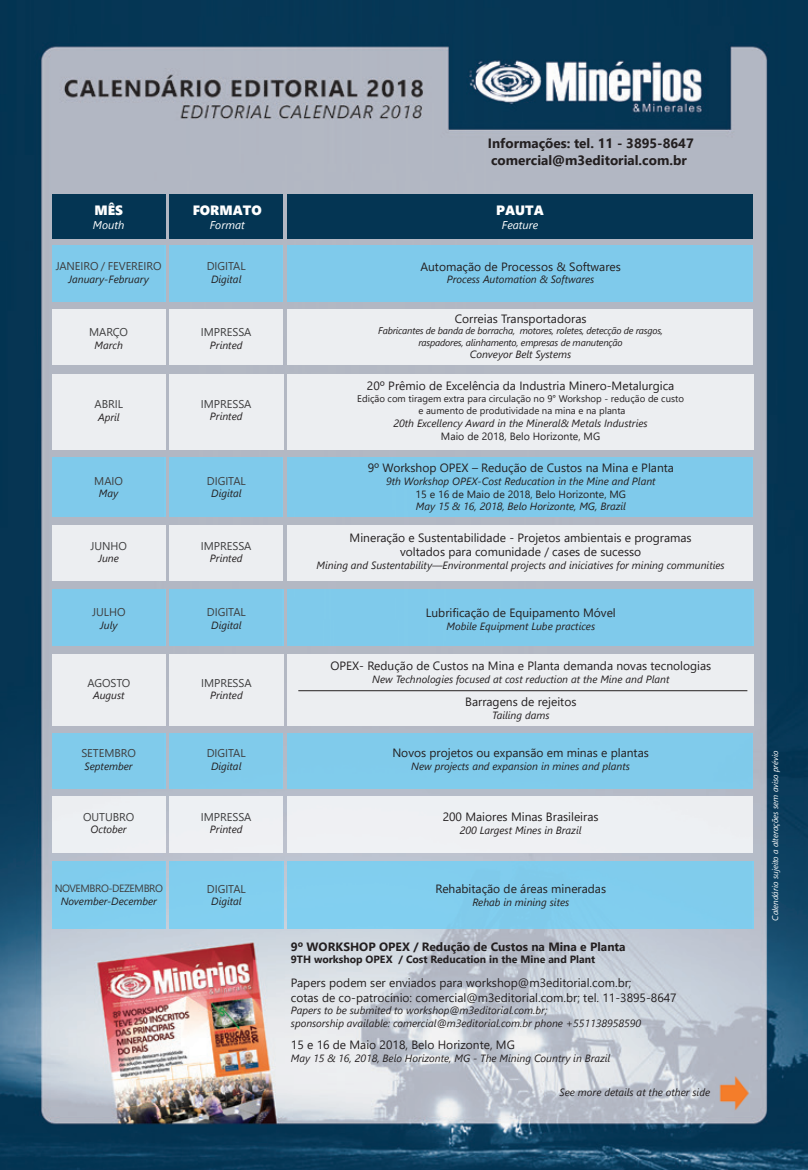
<style>
.page{position:relative;width:808px;height:1170px;background:#fff}
.page>*{position:absolute;margin:0;border:0;box-sizing:border-box;transform-origin:0 0}
.t1{font:700 13.5px/16.2px "Segoe UI";color:#231f20}
.t2{font:13.5px "Segoe UI Black";color:#fff}
.t3{font:12px/14.4px "Segoe UI";color:#231f20;text-align:center}
.t4{font:700 12px "Segoe UI";color:#231f20}
.t5{font:11.25px "Segoe UI";letter-spacing:-.005em;color:#3e3e3f}
.t6{font:italic 11.25px "Segoe UI";color:#fff}
.t7{font:italic 10.5px/12.6px "Segoe UI";color:#231f20}
.t8{font:10.5px "Segoe UI";color:#231f20}
.t9{font:700 10.5px "Segoe UI";color:#231f20}
.t10{font:10.5px "Segoe UI";letter-spacing:-.035em;color:#3e3e3f}
.t11{font:italic 9.6px/11.6px "Segoe UI";letter-spacing:-.02em;color:#231f20;text-align:center}
.t12{font:9.6px/12.6px "Segoe UI";color:#231f20;text-align:center}
.t13{font:italic 8.25px "Segoe UI";color:#fff}
</style>
<div class="page">
<img style="left:0;top:0;width:808px;height:1169px">
<div style="left:52px;top:195px;width:113px;height:44px;background:#043553"></div>
<div style="left:52px;top:246px;width:113px;height:55px;background:#7fcaeb"></div>
<div style="left:52px;top:733px;width:113px;height:55px;background:#80cbeb"></div>
<div style="left:52px;top:309px;width:113px;height:56px;background:#eceef1"></div>
<div style="left:52px;top:525px;width:113px;height:55px;background:#eceef1"></div>
<div style="left:52px;top:796px;width:113px;height:56px;background:#edf0f3"></div>
<div style="left:52px;top:374px;width:114px;height:75px;background:#eceef1"></div>
<div style="left:52px;top:654px;width:114px;height:71px;background:#eceef1"></div>
<div style="left:52px;top:589px;width:114px;height:56px;background:#7fcaeb"></div>
<div style="left:52px;top:861px;width:114px;height:67px;background:#81cdee"></div>
<div style="left:170px;top:195px;width:113px;height:44px;background:#043553"></div>
<div style="left:170px;top:246px;width:113px;height:55px;background:#7fcaeb"></div>
<div style="left:170px;top:733px;width:113px;height:55px;background:#80cbeb"></div>
<div style="left:170px;top:309px;width:113px;height:56px;background:#eceef1"></div>
<div style="left:170px;top:525px;width:113px;height:55px;background:#eceef1"></div>
<div style="left:170px;top:796px;width:113px;height:56px;background:#edf0f3"></div>
<div style="left:170px;top:374px;width:113px;height:75px;background:#eceef1"></div>
<div style="left:170px;top:654px;width:113px;height:71px;background:#eceef1"></div>
<div style="left:170px;top:589px;width:113px;height:56px;background:#7fcaeb"></div>
<div style="left:170px;top:861px;width:113px;height:67px;background:#81ceef"></div>
<div style="left:287px;top:195px;width:466px;height:44px;background:#043553"></div>
<div style="left:287px;top:246px;width:466px;height:55px;background:#7fcaeb"></div>
<div style="left:52px;top:457px;width:113px;height:60px;background:#7fcaeb"></div>
<div style="left:170px;top:457px;width:113px;height:60px;background:#7fcaeb"></div>
<div style="left:287px;top:457px;width:466px;height:60px;background:#7fcaeb"></div>
<div style="left:287px;top:733px;width:466px;height:55px;background:#80cbeb"></div>
<div style="left:287px;top:309px;width:466px;height:56px;background:#eceef1"></div>
<div style="left:287px;top:525px;width:466px;height:55px;background:#eceef1"></div>
<div style="left:287px;top:796px;width:466px;height:56px;background:#edf0f3"></div>
<div style="left:287px;top:374px;width:466px;height:75px;background:#eceef1"></div>
<div style="left:287px;top:654px;width:466px;height:71px;background:#eceef1"></div>
<div style="left:287px;top:589px;width:466px;height:56px;background:#7fcaeb"></div>
<div style="left:287px;top:861px;width:466px;height:67px;background:#81cdee"></div>
<hr style="left:298px;top:690px;width:449px;height:1px;background:#231f20">
<img style="left:716px;top:1074px;width:34px;height:37px">
<p class="t1" style="left:488px;top:135px;width:207px">Informações: tel. 11 - 3895-8647 comercial@m3editorial.com.br</p>
<p class="t2" style="left:94px;top:200px;width:30px">MÊS</p>
<p class="t6" style="left:93px;top:215px;width:33px">Mouth</p>
<p class="t5" style="left:56px;top:257px;width:107px">JANEIRO / FEVEREIRO</p>
<p class="t7" style="left:69px;top:271px;width:82px">January-February</p>
<p class="t2" style="left:193px;top:200px;width:71px">FORMATO</p>
<p class="t6" style="left:210px;top:215px;width:36px">Format</p>
<p class="t5" style="left:207px;top:257px;width:40px">DIGITAL</p>
<p class="t7" style="left:211px;top:271px;width:32px">Digital</p>
<p class="t2" style="left:496px;top:200px;width:49px">PAUTA</p>
<p class="t6" style="left:502px;top:215px;width:38px">Feature</p>
<p class="t3" style="left:420px;top:259px;width:202px">Automação de Processos &amp; Softwares</p>
<p class="t7" style="left:447px;top:272px;width:149px">Process Automation &amp; Softwares</p>
<p class="t5" style="left:89px;top:323px;width:40px">MARÇO</p>
<p class="t7" style="left:94px;top:337px;width:30px">March</p>
<p class="t5" style="left:201px;top:323px;width:52px">IMPRESSA</p>
<p class="t7" style="left:210px;top:337px;width:34px">Printed</p>
<p class="t3" style="left:455px;top:311px;width:133px">Correias Transportadoras</p>
<p class="t11" style="left:378px;top:324px;width:286px">Fabricantes de banda de borracha, motores, roletes, detecção de rasgos, raspadores, alinhamento, empresas de manutenção</p>
<p class="t7" style="left:470px;top:347px;width:103px">Conveyor Belt Systems</p>
<p class="t5" style="left:95px;top:395px;width:30px">ABRIL</p>
<p class="t7" style="left:98px;top:409px;width:23px">April</p>
<p class="t5" style="left:201px;top:395px;width:52px">IMPRESSA</p>
<p class="t7" style="left:210px;top:409px;width:34px">Printed</p>
<p class="t3" style="left:367px;top:378px;width:309px">20º Prêmio de Excelência da Industria Minero-Metalurgica</p>
<p class="t12" style="left:357px;top:392px;width:328px">Edição com tiragem extra para circulação no 9° Workshop - redução de custo e aumento de produtividade na mina e na planta</p>
<p class="t7" style="left:394px;top:416px;width:256px">20th Excellency Award in the Mineral&amp; Metals Industries</p>
<p class="t8" style="left:441px;top:427px;width:161px">Maio de 2018, Belo Horizonte, MG</p>
<p class="t5" style="left:94px;top:471px;width:30px">MAIO</p>
<p class="t7" style="left:99px;top:486px;width:21px">May</p>
<p class="t5" style="left:207px;top:471px;width:40px">DIGITAL</p>
<p class="t7" style="left:211px;top:486px;width:32px">Digital</p>
<p class="t3" style="left:368px;top:460px;width:308px">9º Workshop OPEX – Redução de Custos na Mina e Planta</p>
<p class="t7" style="left:386px;top:474px;width:271px">9th Workshop OPEX-Cost Reducation in the Mine and Plant</p>
<p class="t8" style="left:415px;top:485px;width:212px">15 e 16 de Maio de 2018, Belo Horizonte, MG</p>
<p class="t7" style="left:416px;top:499px;width:212px">May 15 &amp; 16, 2018, Belo Horizonte, MG, Brazil</p>
<p class="t5" style="left:90px;top:536px;width:38px">JUNHO</p>
<p class="t7" style="left:98px;top:551px;width:22px">June</p>
<p class="t5" style="left:201px;top:536px;width:52px">IMPRESSA</p>
<p class="t7" style="left:210px;top:551px;width:34px">Printed</p>
<p class="t3" style="left:350px;top:530px;width:344px">Mineração e Sustentabilidade - Projetos ambientais e programas voltados para comunidade / cases de sucesso</p>
<p class="t7" style="left:316px;top:557px;width:410px">Mining and Sustentability—Environmental projects and iniciatives for mining communities</p>
<p class="t5" style="left:92px;top:603px;width:35px">JULHO</p>
<p class="t7" style="left:100px;top:618px;width:19px">July</p>
<p class="t5" style="left:207px;top:603px;width:40px">DIGITAL</p>
<p class="t7" style="left:211px;top:618px;width:32px">Digital</p>
<p class="t3" style="left:426px;top:605px;width:192px">Lubrificação de Equipamento Móvel</p>
<p class="t7" style="left:446px;top:618px;width:150px">Mobile Equipment Lube practices</p>
<p class="t5" style="left:87px;top:673px;width:44px">AGOSTO</p>
<p class="t7" style="left:93px;top:688px;width:33px">August</p>
<p class="t5" style="left:201px;top:673px;width:52px">IMPRESSA</p>
<p class="t7" style="left:210px;top:688px;width:34px">Printed</p>
<p class="t3" style="left:330px;top:658px;width:382px">OPEX- Redução de Custos na Mina e Planta demanda novas tecnologias</p>
<p class="t7" style="left:372px;top:671px;width:299px">New Technologies focused at cost reduction at the Mine and Plant</p>
<p class="t3" style="left:465px;top:694px;width:113px">Barragens de rejeitos</p>
<p class="t7" style="left:492px;top:707px;width:59px">Tailing dams</p>
<p class="t5" style="left:81px;top:743px;width:56px">SETEMBRO</p>
<p class="t7" style="left:85px;top:758px;width:50px">September</p>
<p class="t5" style="left:207px;top:743px;width:40px">DIGITAL</p>
<p class="t7" style="left:211px;top:758px;width:32px">Digital</p>
<p class="t3" style="left:392px;top:745px;width:258px">Novos projetos ou expansão em minas e plantas</p>
<p class="t7" style="left:411px;top:759px;width:220px">New projects and expansion in mines and plants</p>
<p class="t5" style="left:83px;top:807px;width:53px">OUTUBRO</p>
<p class="t7" style="left:91px;top:822px;width:38px">October</p>
<p class="t5" style="left:201px;top:807px;width:52px">IMPRESSA</p>
<p class="t7" style="left:210px;top:822px;width:34px">Printed</p>
<p class="t3" style="left:443px;top:809px;width:157px">200 Maiores Minas Brasileiras</p>
<p class="t7" style="left:460px;top:822px;width:123px">200 Largest Mines in Brazil</p>
<p class="t10" style="left:55px;top:880px;width:110px">NOVEMBRO-DEZEMBRO</p>
<p class="t7" style="left:61px;top:893px;width:98px">November-December</p>
<p class="t5" style="left:207px;top:879px;width:40px">DIGITAL</p>
<p class="t7" style="left:211px;top:894px;width:32px">Digital</p>
<p class="t3" style="left:435px;top:881px;width:172px">Rehabitação de áreas mineradas</p>
<p class="t7" style="left:472px;top:894px;width:98px">Rehab in mining sites</p>
<p class="t4" style="left:291px;top:936px;width:336px">9º WORKSHOP OPEX / Redução de Custos na Mina e Planta</p>
<p class="t9" style="left:291px;top:950px;width:306px">9TH workshop OPEX / Cost Reducation in the Mine and Plant</p>
<p class="t3" style="left:291px;top:975px;width:387px;text-align:left">Papers podem ser enviados para workshop@m3editorial.com.br;<br>cotas de co-patrocínio: comercial@m3editorial.com.br; tel. 11-3895-8647</p>
<p class="t7" style="left:291px;top:1003px;width:352px">Papers to be submited to workshop@m3editorial.com.br;<br>sponsorship available: comercial@m3editorial.com.br phone +551138958590</p>
<p class="t3" style="left:291px;top:1037px;width:226px">15 e 16 de Maio 2018, Belo Horizonte, MG</p>
<p class="t7" style="left:291px;top:1050px;width:321px">May 15 &amp; 16, 2018, Belo Horizonte, MG - The Mining Country in Brazil</p>
<p class="t7" style="left:560px;top:1085px;width:152px">See more details at the other side</p>
<p class="t13" style="left:769px;top:920px;width:172px;rotate:-90deg">Calendário sujeito a alterações sem aviso prévio</p>
</div>
